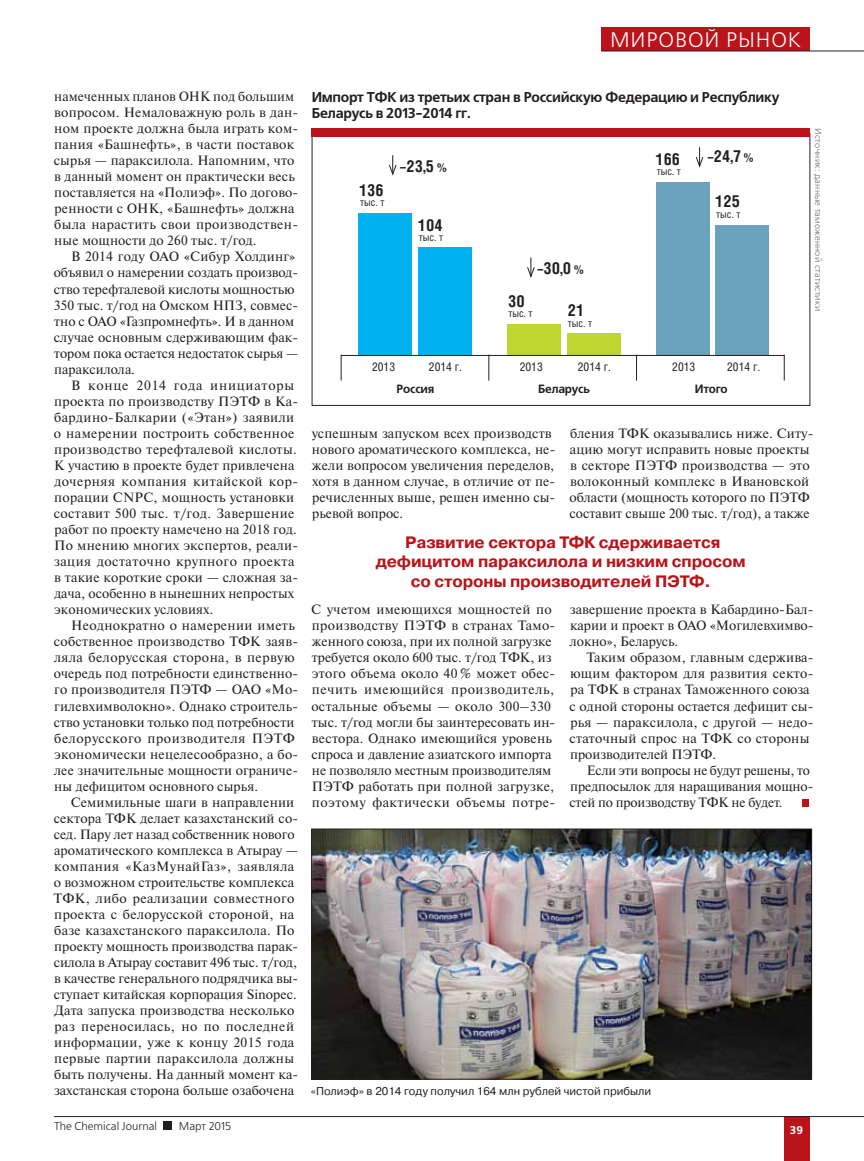
<style>
.page{position:relative;width:864px;height:1161px;background:#fff}
.page>*{position:absolute;margin:0;border:0;box-sizing:border-box;transform-origin:0 0}
.t1{font:21px "Free Set C";letter-spacing:.04em;color:#fff}
.t2{font:700 16.5px/19.5px "Pragmatica C";letter-spacing:-.01em;color:#ba1319;text-align:center}
.t3{font:700 16.5px "Helios Cond C";color:#231f20}
.t4{font:700 14.25px/16.5px "Free Set C";letter-spacing:-.02em;color:#231f20}
.t5{font:13.5px/16px "Newton C";letter-spacing:.01em;color:#231f20}
.t6{font:13.5px/16px "Newton C";letter-spacing:-.01em;color:#231f20}
.t7{font:12px "Helios Cond C";color:#231f20}
.t8{font:700 12px "Free Set C";letter-spacing:-.02em;color:#231f20}
.t9{font:11.25px "Pragmatica C";color:#231f20}
.t10{font:11.25px "Free Set C";color:#231f20}
.t11{font:700 11.25px "Free Set C";color:#fff}
.t12{font:10.5px "Helios Cond C";color:#231f20}
.t13{font:9px "Free Set C";letter-spacing:.025em;color:#6d6e70}
.s1{font-size:12px}
</style>
<div class="page">
<div style="left:801px;top:800px;width:7px;height:7px;background:#ba1319"></div>
<svg style="left:340px;top:355px;width:1px;height:25px"></svg>
<svg style="left:488px;top:356px;width:1px;height:24px"></svg>
<svg style="left:636px;top:356px;width:1px;height:24px"></svg>
<svg style="left:783px;top:356px;width:1px;height:24px"></svg>
<div style="left:311px;top:128px;width:498px;height:9px;background:#ba1319"></div>
<div style="left:418px;top:247px;width:53px;height:108px;background:#00b3f0"></div>
<div style="left:566px;top:333px;width:54px;height:22px;background:#bed730"></div>
<div style="left:715px;top:225px;width:53px;height:130px;background:#6aa2bb"></div>
<div style="left:358px;top:213px;width:54px;height:142px;background:#00b3f0"></div>
<div style="left:507px;top:324px;width:53px;height:31px;background:#bed730"></div>
<div style="left:655px;top:182px;width:54px;height:173px;background:#6aa2bb"></div>
<hr style="left:341px;top:355px;width:443px;height:1px;background:#231f20">
<svg style="left:389px;top:155px;width:8px;height:21px"></svg>
<svg style="left:527px;top:257px;width:8px;height:21px"></svg>
<svg style="left:695px;top:147px;width:8px;height:21px"></svg>
<img style="left:313px;top:830px;width:496px;height:247px">
<div style="left:311px;top:828px;width:500px;height:251px;border:1px solid #231f20"></div>
<div style="left:783px;top:1116px;width:26px;height:45px;background:#ba1319"></div>
<hr style="left:54px;top:1116px;width:755px;height:1px;background:#231f20">
<hr style="left:809px;top:1116px;width:54px;height:1px;background:#231f20">
<div style="left:164px;top:1121px;width:8px;height:9px;background:#231f20"></div>
<div style="left:601px;top:27px;width:208px;height:24px;background:#ba1319"></div>
<hr style="left:601px;top:51px;width:208px;height:1px;background:#231f20">
<hr style="left:809px;top:51px;width:54px;height:1px;background:#231f20">
<h1 class="t1" style="left:609px;top:32px;width:192px">МИРОВОЙ РЫНОК</h1>
<p class="t5" style="left:54px;top:90px;width:246px">намеченных планов ОНК под большим вопросом. Немаловажную роль в дан&shy;ном проекте должна была играть ком&shy;пания «Башнефть», в части поставок сырья — параксилола. Напомним, что в данный момент он практически весь поставляется на «Полиэф». По догово&shy;ренности с ОНК, «Башнефть» должна была нарастить свои производствен&shy;ные мощности до 260 тыс. т/год.</p>
<p class="t5" style="left:54px;top:250px;width:246px;text-indent:17px">В 2014 году ОАО «Сибур Холдинг» объявил о намерении создать производ&shy;ство терефталевой кислоты мощностью 350 тыс. т/год на Омском НПЗ, совмес&shy;тно с ОАО «Газпромнефть». И в данном случае основным сдерживающим фак&shy;тором пока остается недостаток сырья — параксилола.</p>
<p class="t5" style="left:54px;top:378px;width:246px;text-indent:17px">В конце 2014 года инициаторы проекта по производству ПЭТФ в Ка&shy;бардино-Балкарии («Этан») заявили о намерении построить собственное производство терефталевой кислоты.<br>К участию в проекте будет привлечена дочерняя компания китайской кор&shy;порации CNPC, мощность установки составит 500 тыс. т/год. Завершение работ по проекту намечено на 2018 год.<br>По мнению многих экспертов, реали&shy;зация достаточно крупного проекта в такие короткие сроки — сложная за&shy;дача, особенно в нынешних непростых экономических условиях.</p>
<p class="t5" style="left:54px;top:619px;width:246px;text-indent:17px">Неоднократно о намерении иметь собственное производство ТФК заяв&shy;ляла белорусская сторона, в первую очередь под потребности единственно&shy;го производителя ПЭТФ — ОАО «Мо&shy;гилевхимволокно». Однако строитель&shy;ство установки только под потребности белорусского производителя ПЭТФ экономически нецелесообразно, а бо&shy;лее значительные мощности ограниче&shy;ны дефицитом основного сырья.</p>
<p class="t5" style="left:54px;top:795px;width:246px;text-indent:17px">Семимильные шаги в направлении сектора ТФК делает казахстанский со&shy;сед. Пару лет назад собственник нового ароматического комплекса в Атырау — компания «КазМунайГаз», заявляла о возможном строительстве комплекса ТФК, либо реализации совместного проекта с белорусской стороной, на базе казахстанского параксилола. По проекту мощность производства парак&shy;силола в Атырау составит 496 тыс. т/год, в качестве генерального подрядчика вы&shy;ступает китайская корпорация Sinopec.<br>Дата запуска производства несколько раз переносилась, но по последней информации, уже к концу 2015 года первые партии параксилола должны быть получены. На данный момент ка&shy;захстанская сторона больше озабочена</p>
<p class="t4" style="left:311px;top:90px;width:469px">Импорт ТФК из третьих стран в Российскую Федерацию и Республику<br>Беларусь в 2013-2014 гг.</p>
<p class="t3" style="left:359px;top:184px;width:26px">136</p>
<p class="t12" style="left:360px;top:199px;width:26px">тыс. т</p>
<p class="t3" style="left:400px;top:160px;width:48px">–23,5 <span class="s1">%</span></p>
<p class="t3" style="left:418px;top:218px;width:26px">104</p>
<p class="t12" style="left:419px;top:233px;width:26px">тыс. т</p>
<p class="t3" style="left:537px;top:262px;width:48px">–30,0 <span class="s1">%</span></p>
<p class="t3" style="left:508px;top:294px;width:18px">30</p>
<p class="t12" style="left:508px;top:309px;width:26px">тыс. т</p>
<p class="t3" style="left:567px;top:304px;width:18px">21</p>
<p class="t12" style="left:567px;top:319px;width:26px">тыс. т</p>
<p class="t3" style="left:655px;top:152px;width:26px">166</p>
<p class="t12" style="left:656px;top:167px;width:26px">тыс. т</p>
<p class="t3" style="left:707px;top:150px;width:47px">–24,7 <span class="s1">%</span></p>
<p class="t3" style="left:715px;top:195px;width:26px">125</p>
<p class="t12" style="left:716px;top:210px;width:26px">тыс. т</p>
<p class="t7" style="left:372px;top:362px;width:25px">2013</p>
<p class="t7" style="left:519px;top:362px;width:25px">2013</p>
<p class="t7" style="left:672px;top:362px;width:25px">2013</p>
<p class="t7" style="left:428px;top:362px;width:35px">2014 г.</p>
<p class="t7" style="left:577px;top:362px;width:35px">2014 г.</p>
<p class="t7" style="left:726px;top:362px;width:35px">2014 г.</p>
<p class="t13" style="left:821px;top:128px;width:184px;rotate:90deg">Источник: данные таможенной статистики</p>
<p class="t8" style="left:396px;top:384px;width:39px">Россия</p>
<p class="t8" style="left:538px;top:384px;width:53px">Беларусь</p>
<p class="t8" style="left:694px;top:384px;width:34px">Итого</p>
<p class="t5" style="left:312px;top:427px;width:245px">успешным запуском всех производств нового ароматического комплекса, не&shy;жели вопросом увеличения переделов, хотя в данном случае, в отличие от пе&shy;речисленных выше, решен именно сы&shy;рьевой вопрос.</p>
<p class="t5" style="left:569px;top:427px;width:245px">бления ТФК оказывались ниже. Ситу&shy;ацию могут исправить новые проекты в секторе ПЭТФ производства — это волоконный комплекс в Ивановской области (мощность которого по ПЭТФ составит свыше 200 тыс. т/год), а также</p>
<p class="t2" style="left:375px;top:534px;width:371px">Развитие сектора ТФК сдерживается дефицитом параксилола и низким спросом со стороны производителей ПЭТФ.</p>
<p class="t5" style="left:311px;top:603px;width:245px">С учетом имеющихся мощностей по производству ПЭТФ в странах Тамо&shy;женного союза, при их полной загрузке требуется около 600 тыс. т/год ТФК, из этого объема около 40 % может обес&shy;печить имеющийся производитель, остальные объемы — около 300–330 тыс. т/год могли бы заинтересовать ин&shy;вестора. Однако имеющийся уровень спроса и давление азиатского импорта не позволяло местным производителям ПЭТФ работать при полной загрузке, поэтому фактически объемы потре-</p>
<p class="t5" style="left:569px;top:603px;width:245px;text-align:justify">завершение проекта в Кабардино-Бал&shy;карии и проект в ОАО «Могилевхимво&shy;локно», Беларусь.</p>
<p class="t5" style="left:569px;top:651px;width:245px;text-indent:17px">Таким образом, главным сдержива&shy;ющим фактором для развития секто&shy;ра ТФК в странах Таможенного союза с одной стороны остается дефицит сы&shy;рья — параксилола, с другой — недо&shy;статочный спрос на ТФК со стороны производителей ПЭТФ.</p>
<p class="t6" style="left:569px;top:763px;width:245px;text-indent:17px">Если эти вопросы не будут решены, то предпосылок для наращивания мощно&shy;стей по производству ТФК не будет.</p>
<p class="t9" style="left:311px;top:1087px;width:341px">«Полиэф» в 2014 году получил 164 млн рублей чистой прибыли</p>
<p class="t10" style="left:54px;top:1122px;width:104px">The Chemical Journal</p>
<p class="t10" style="left:179px;top:1122px;width:54px">Март 2015</p>
<p class="t11" style="left:789px;top:1125px;width:15px">39</p>
</div>
